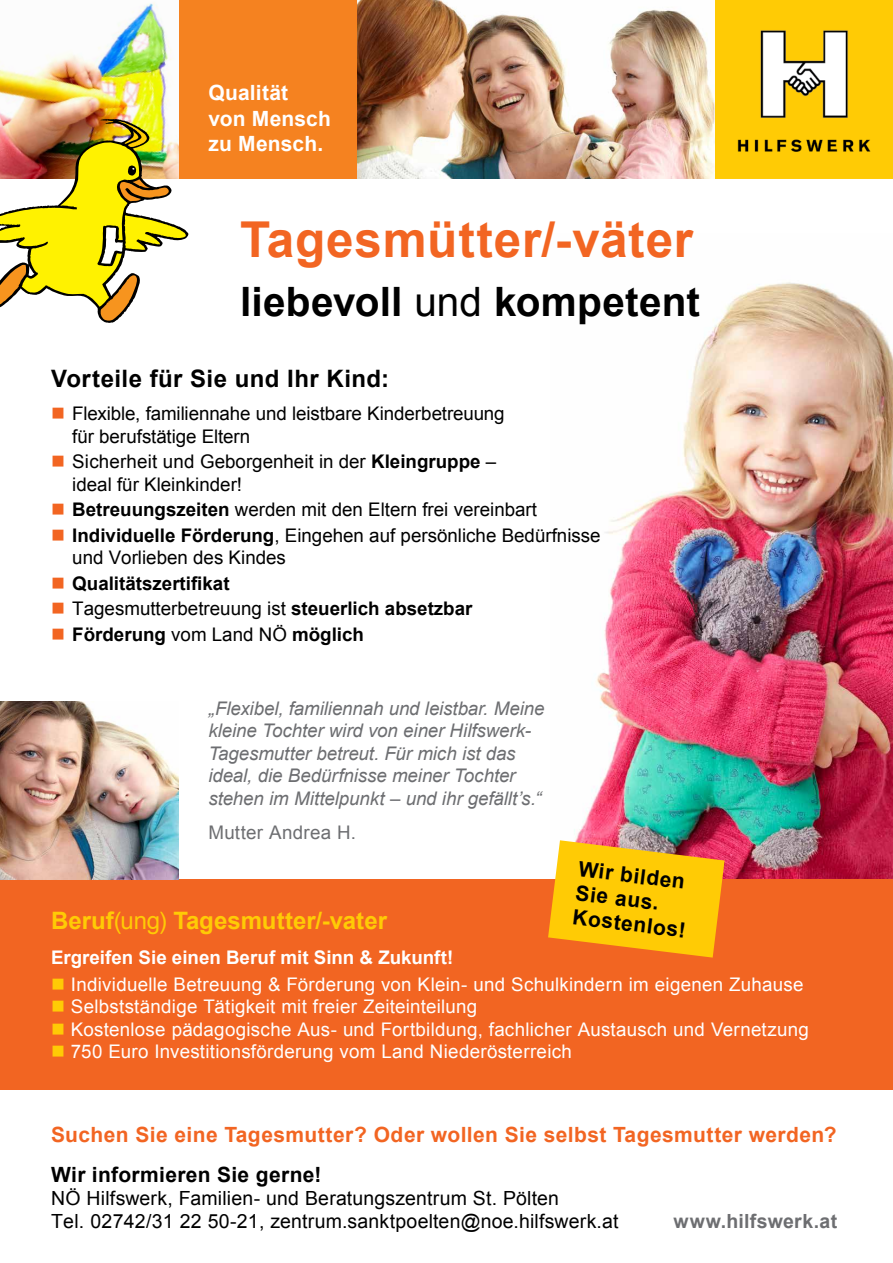
<style>
.page{position:relative;width:893px;height:1263px;background:#fff}
.page>*{position:absolute;margin:0;border:0;box-sizing:border-box;transform-origin:0 0}
.t1{font:700 49.5px "Arial";letter-spacing:.015em;color:#f26522}
.t2{font:700 40.5px "Arial";letter-spacing:.005em;color:#000}
.t3{font:700 24px "Arial";color:#ffcb05}
.t4{font:700 24px "Arial";letter-spacing:.02em;color:#000}
.t5{font:700 21px "Arial";letter-spacing:.02em;color:#f26522}
.t6{font:700 21px/24px "Arial";letter-spacing:.015em;color:#000}
.t7{font:700 21px/25.2px "Arial";letter-spacing:.01em;color:#fff}
.t8{font:19.5px/22.5px "Arial";letter-spacing:.01em;color:#000}
.t9{font:700 19.5px "Arial";letter-spacing:.015em;color:#6d6e71}
.t10{font:18.75px/22.5px "Arial";color:#000}
.t11{font:18.75px "Arial";letter-spacing:.015em;color:#fff}
.t12{font:italic 18.75px/22.5px "Arial";letter-spacing:-.005em;color:#6d6e71}
.t13{font:700 18.75px "Arial";color:#000}
.t14{font:700 18.75px "Arial";color:#fff}
.t15{font:18.75px "Arial";letter-spacing:.015em;color:#6d6e71}
.s1{font-weight:400}
.s2{color:#f26522}
.s3{font-weight:700}
.s4{color:#ffcb05}
</style>
<div class="page">
<img style="left:574px;top:282px;width:319px;height:598px">
<div style="left:0;top:880px;width:893px;height:210px;background:#f26522"></div>
<img style="left:357px;top:0;width:536px;height:179px">
<div style="left:179px;top:0;width:178px;height:179px;background:#f58220"></div>
<svg style="left:548px;top:840px;width:177px;height:117px;background:#f7b615"></svg>
<img style="left:0;top:2px;width:172px;height:117px">
<img style="left:0;top:119px;width:188px;height:204px">
<img style="left:0;top:701px;width:179px;height:178px">
<p class="t7" style="left:208px;top:81px;width:124px">Qualität<br>von Mensch zu Mensch.</p>
<h1 class="t1" style="left:240px;top:207px;width:454px">Tagesmütter/-väter</h1>
<h2 class="t2" style="left:240px;top:275px;width:461px">liebevoll <span class="s1">und</span> kompetent</h2>
<p class="t4" style="left:51px;top:363px;width:340px">Vorteile für Sie und Ihr Kind:</p>
<p class="t10" style="left:72px;top:403px;width:434px;text-indent:-21px"><span class="s2">■</span> Flexible, familiennahe und leistbare Kinderbetreuung für berufstätige Eltern</p>
<p class="t10" style="left:72px;top:451px;width:425px;text-indent:-21px"><span class="s2">■</span> Sicherheit und Geborgenheit in der <span class="s3">Kleingruppe</span> – ideal für Kleinkinder!</p>
<p class="t10" style="left:51px;top:499px;width:487px"><span class="s2">■</span> <span class="s3">Betreuungszeiten</span> werden mit den Eltern frei vereinbart</p>
<p class="t10" style="left:72px;top:524px;width:530px;text-indent:-21px"><span class="s2">■</span> <span class="s3">Individuelle Förderung</span>, Eingehen auf persönliche Bedürfnisse und Vorlieben des Kindes</p>
<p class="t13" style="left:51px;top:571px;width:180px"><span class="s2">■</span> Qualitätszertifikat</p>
<p class="t10" style="left:51px;top:598px;width:423px"><span class="s2">■</span> Tagesmutterbetreuung ist <span class="s3">steuerlich absetzbar</span></p>
<p class="t13" style="left:51px;top:622px;width:314px"><span class="s2">■</span> Förderung <span class="s1">vom Land NÖ</span> möglich</p>
<p class="t12" style="left:208px;top:697px;width:338px">„Flexibel, familiennah und leistbar. Meine kleine Tochter wird von einer Hilfswerk-Tagesmutter betreut. Für mich ist das ideal, die Bedürfnisse meiner Tochter stehen im Mittelpunkt – und ihr gefällt’s.“</p>
<p class="t15" style="left:208px;top:820px;width:149px">Mutter Andrea H.</p>
<p class="t6" style="left:580px;top:857px;width:108px;rotate:7deg">Wir bilden<br>Sie aus.</p>
<p class="t3" style="left:51px;top:905px;width:337px">Beruf<span class="s1">(ung)</span> Tagesmutter/-vater</p>
<p class="t6" style="left:574px;top:905px;width:115px;rotate:7deg">Kostenlos!</p>
<p class="t14" style="left:51px;top:944px;width:404px">Ergreifen Sie einen Beruf mit Sinn &amp; Zukunft!</p>
<p class="t11" style="left:51px;top:972px;width:754px"><span class="s4">■</span> Individuelle Betreuung &amp; Förderung von Klein- und Schulkindern im eigenen Zuhause</p>
<p class="t11" style="left:51px;top:994px;width:428px"><span class="s4">■</span> Selbstständige Tätigkeit mit freier Zeiteinteilung</p>
<p class="t11" style="left:51px;top:1017px;width:759px"><span class="s4">■</span> Kostenlose pädagogische Aus- und Fortbildung, fachlicher Austausch und Vernetzung</p>
<p class="t11" style="left:51px;top:1039px;width:522px"><span class="s4">■</span> 750 Euro Investitionsförderung vom Land Niederösterreich</p>
<p class="t5" style="left:51px;top:1120px;width:787px">Suchen Sie eine Tagesmutter? Oder wollen Sie selbst Tagesmutter werden?</p>
<p class="t6" style="left:51px;top:1163px;width:272px">Wir informieren Sie gerne!</p>
<p class="t8" style="left:51px;top:1187px;width:569px">NÖ Hilfswerk, Familien- und Beratungszentrum St. Pölten<br>Tel. 02742/31 22 50-21, zentrum.sanktpoelten@noe.hilfswerk.at</p>
<p class="t9" style="left:674px;top:1208px;width:165px">www.hilfswerk.at</p>
</div>
